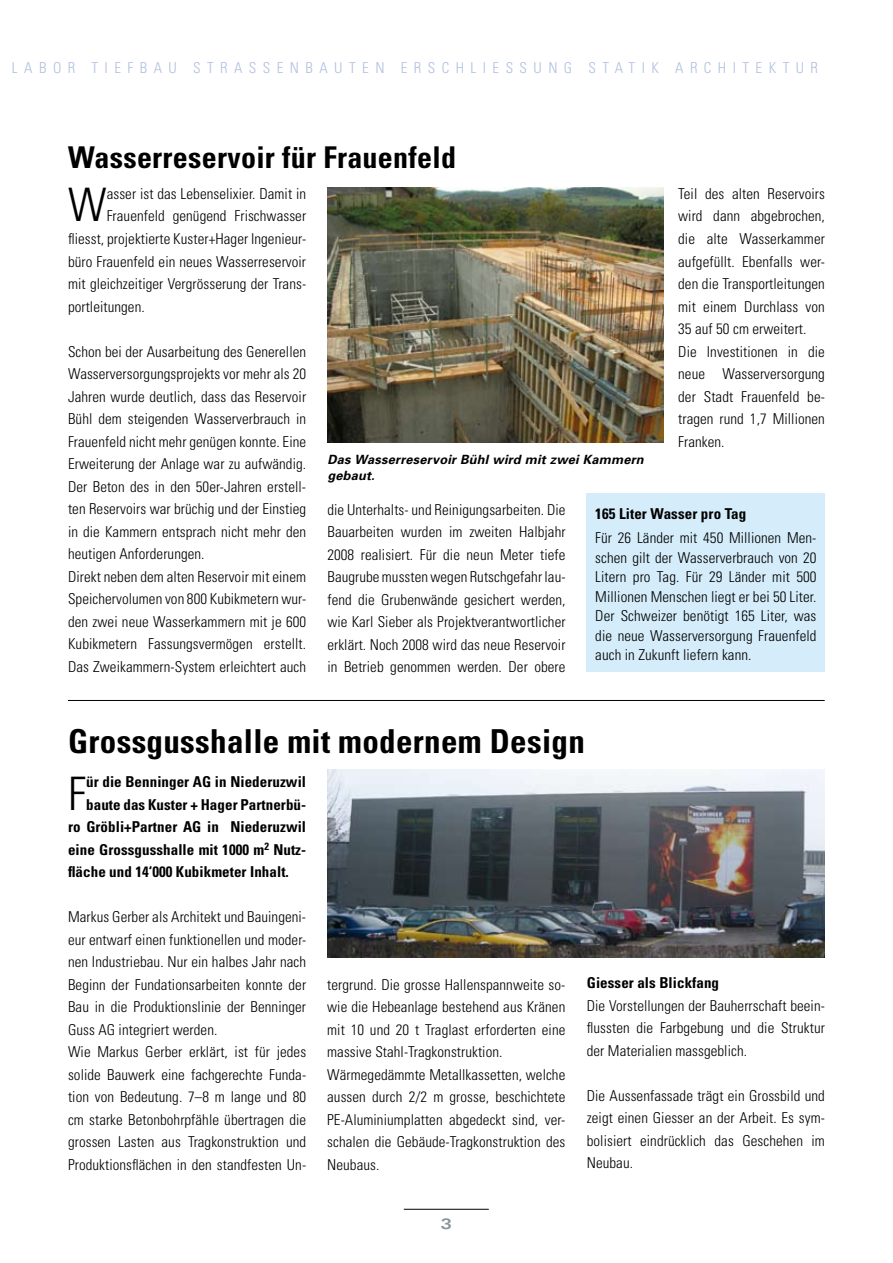
<style>
.page{position:relative;width:893px;height:1263px;background:#fff}
.page>*{position:absolute;margin:0;border:0;box-sizing:border-box;transform-origin:0 0}
.t1{font:300 condensed 46.2px "Univers";color:#000}
.t2{font:700 condensed 33px "Univers";letter-spacing:.01em;color:#000}
.t3{font:700 condensed 30px "Univers";letter-spacing:.01em;color:#000}
.t4{font:300 condensed 15px/22.5px "Univers";letter-spacing:.005em;color:#000}
.t5{font:700 condensed 15px "Univers";letter-spacing:.005em;color:#000}
.t6{font:300 condensed 15px "Univers";letter-spacing:.43em;color:#b1c0e0}
.t7{font:700 expanded 15px "Univers";color:#89959c}
.t8{font:italic 700 12.75px/16.5px "Univers";letter-spacing:.02em;color:#000}
</style>
<div class="page">
<img style="left:327px;top:187px;width:336px;height:255px">
<img style="left:327px;top:770px;width:498px;height:187px">
<hr style="left:404px;top:1209px;width:85px;height:1px;background:#000">
<hr style="left:68px;top:700px;width:757px;height:1px;background:#000">
<div style="left:587px;top:493px;width:238px;height:179px;background:#d5edfa"></div>
<p class="t6" style="left:12px;top:59px;width:808px">LABOR TIEFBAU STRASSENBAUTEN ERSCHLIESSUNG STATIK ARCHITEKTUR</p>
<h3 class="t3" style="left:68px;top:139px;width:390px">Wasserreservoir für Frauenfeld</h3>
<h1 class="t1" style="left:68px;top:177px;width:40px">W</h1>
<p class="t4" style="left:107px;top:182px;width:201px">asser ist das Lebenselixier. Damit in</p>
<p class="t4" style="left:107px;top:205px;width:201px">Frauenfeld genügend Frischwasser</p>
<p class="t4" style="left:68px;top:227px;width:240px">fliesst, projektierte Kuster+Hager Ingenieur-</p>
<p class="t4" style="left:68px;top:250px;width:240px">büro Frauenfeld ein neues Wasserreservoir</p>
<p class="t4" style="left:68px;top:272px;width:240px">mit gleichzeitiger Vergrösserung der Trans-</p>
<p class="t4" style="left:68px;top:295px;width:78px">portleitungen.</p>
<p class="t4" style="left:68px;top:340px;width:240px">Schon bei der Ausarbeitung des Generellen Wasserversorgungsprojekts vor mehr als 20<br>Jahren wurde deutlich, dass das Reservoir Bühl dem steigenden Wasserverbrauch in Frauenfeld nicht mehr genügen konnte. Eine Erweiterung der Anlage war zu aufwändig.<br>Der Beton des in den 50er-Jahren erstell&shy;ten Reservoirs war brüchig und der Einstieg in die Kammern entsprach nicht mehr den heutigen Anforderungen.<br>Direkt neben dem alten Reservoir mit einem Speichervolumen von 800 Kubikmetern wur&shy;den zwei neue Wasserkammern mit je 600<br>Kubikmetern Fassungsvermögen erstellt.<br>Das Zweikammern-System erleichtert auch</p>
<p class="t8" style="left:327px;top:451px;width:318px">Das Wasserreservoir Bühl wird mit zwei Kammern gebaut.</p>
<p class="t4" style="left:678px;top:182px;width:148px">Teil des alten Reservoirs wird dann abgebrochen, die alte Wasserkammer aufgefüllt. Ebenfalls wer&shy;den die Transportleitungen mit einem Durchlass von<br>35 auf 50 cm erweitert.<br>Die Investitionen in die neue Wasserversorgung der Stadt Frauenfeld be&shy;tragen rund 1,7 Millionen<br>Franken.</p>
<p class="t4" style="left:327px;top:498px;width:240px;text-align:justify">die Unterhalts- und Reinigungsarbeiten. Die Bauarbeiten wurden im zweiten Halbjahr 2008 realisiert. Für die neun Meter tiefe Baugrube mussten wegen Rutschgefahr lau&shy;fend die Grubenwände gesichert werden, wie Karl Sieber als Projektverantwortlicher erklärt. Noch 2008 wird das neue Reservoir in Betrieb genommen werden. Der obere</p>
<p class="t5" style="left:595px;top:505px;width:152px">165 Liter Wasser pro Tag</p>
<p class="t4" style="left:595px;top:528px;width:223px;line-height:19.5px;text-align:justify">Für 26 Länder mit 450 Millionen Men&shy;schen gilt der Wasserverbrauch von 20<br>Litern pro Tag. Für 29 Länder mit 500<br>Millionen Menschen liegt er bei 50 Liter.<br>Der Schweizer benötigt 165 Liter, was die neue Wasserversorgung Frauenfeld auch in Zukunft liefern kann.</p>
<h2 class="t2" style="left:68px;top:721px;width:518px">Grossgusshalle mit modernem Design</h2>
<h1 class="t1" style="left:68px;top:766px;width:19px">F</h1>
<p class="t5" style="left:86px;top:773px;width:221px">ür die Benninger AG in Niederuzwil</p>
<p class="t5" style="left:86px;top:795px;width:221px">baute das Kuster + Hager Partnerbü-</p>
<p class="t5" style="left:68px;top:818px;width:240px">ro Gröbli+Partner AG in Niederuzwil</p>
<p class="t5" style="left:68px;top:840px;width:240px">eine Grossgusshalle mit 1000 m<sup>2</sup> Nutz-</p>
<p class="t5" style="left:68px;top:863px;width:222px">fläche und 14‘000 Kubikmeter Inhalt.</p>
<p class="t4" style="left:68px;top:906px;width:240px">Markus Gerber als Architekt und Bauingeni&shy;eur entwarf einen funktionellen und moder&shy;nen Industriebau. Nur ein halbes Jahr nach Beginn der Fundationsarbeiten konnte der Bau in die Produktionslinie der Benninger Guss AG integriert werden.<br>Wie Markus Gerber erklärt, ist für jedes solide Bauwerk eine fachgerechte Funda&shy;tion von Bedeutung. 7–8 m lange und 80 cm starke Betonbohrpfähle übertragen die grossen Lasten aus Tragkonstruktion und Produktionsflächen in den standfesten Un-</p>
<p class="t4" style="left:327px;top:973px;width:240px">tergrund. Die grosse Hallenspannweite so&shy;wie die Hebeanlage bestehend aus Kränen mit 10 und 20 t Traglast erforderten eine massive Stahl-Tragkonstruktion.<br>Wärmegedämmte Metallkassetten, welche aussen durch 2/2 m grosse, beschichtete PE-Aluminiumplatten abgedeckt sind, ver&shy;schalen die Gebäude-Tragkonstruktion des Neubaus.</p>
<p class="t5" style="left:587px;top:973px;width:134px">Giesser als Blickfang</p>
<p class="t4" style="left:587px;top:994px;width:240px;text-align:justify">Die Vorstellungen der Bauherrschaft beein&shy;flussten die Farbgebung und die Struktur der Materialien massgeblich.</p>
<p class="t4" style="left:587px;top:1084px;width:240px;text-align:justify">Die Aussenfassade trägt ein Grossbild und zeigt einen Giesser an der Arbeit. Es sym&shy;bolisiert eindrücklich das Geschehen im Neubau.</p>
<p class="t7" style="left:441px;top:1215px;width:13px">3</p>
</div>
